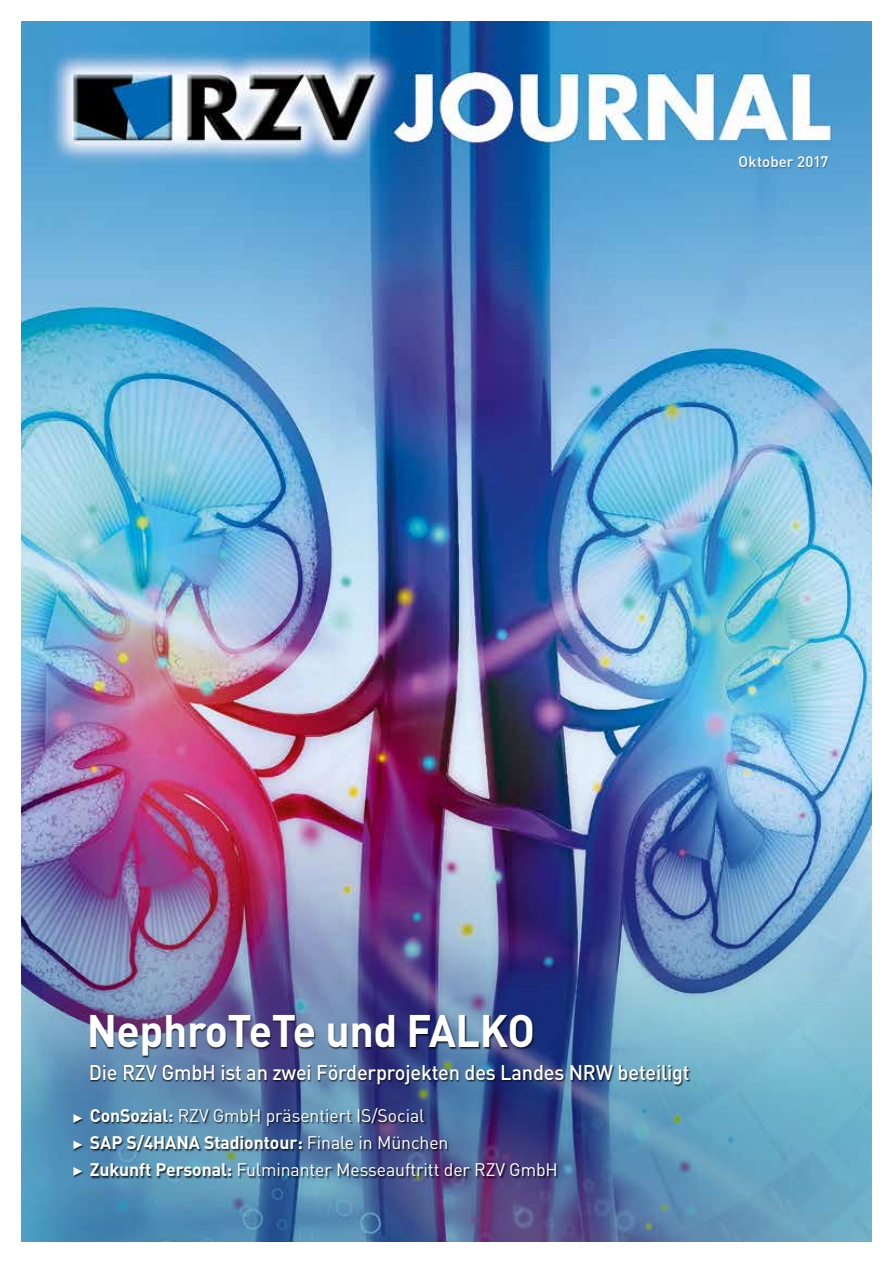
<style>
.page{position:relative;width:893px;height:1263px;background:#fff}
.page>*{position:absolute;margin:0;border:0;box-sizing:border-box;transform-origin:0 0}
.t1{font:700 45px "DIN";letter-spacing:-.01em;color:#fff;scale:.95 1}
.t2{font:500 21px "DIN";letter-spacing:-.01em;color:#fff;scale:.95 1}
.t3{font:18px/27px "DIN";letter-spacing:-.005em;color:#fff}
.t4{font:500 15px "DIN";letter-spacing:.005em;color:#fff}
.s1{font-weight:700}
</style>
<div class="page">
<img style="left:21px;top:21px;width:851px;height:761px">
<img style="left:21px;top:782px;width:851px;height:460px">
<div style="left:739px;top:157px;width:90px;height:12px;background:#000;opacity:.3"></div>
<div style="left:90px;top:1015px;width:444px;height:43px;background:#000;opacity:.75"></div>
<div style="left:90px;top:1108px;width:468px;height:71px;background:#000;opacity:.75"></div>
<div style="left:73px;top:1114px;width:12px;height:12px;background:#000;opacity:.75"></div>
<svg style="left:73px;top:1114px;width:9px;height:9px"></svg>
<div style="left:73px;top:1140px;width:12px;height:12px;background:#000;opacity:.75"></div>
<svg style="left:73px;top:1140px;width:9px;height:9px"></svg>
<div style="left:73px;top:1167px;width:12px;height:12px;background:#000;opacity:.75"></div>
<svg style="left:73px;top:1167px;width:9px;height:9px"></svg>
<div style="left:90px;top:1065px;width:601px;height:22px;background:#000;opacity:.75"></div>
<p class="t4" style="left:739px;top:152px;width:91px">Oktober 2017</p>
<h1 class="t1" style="left:87px;top:1002px;width:473px">NephroTeTe und FALKO</h1>
<p class="t2" style="left:89px;top:1059px;width:634px">Die RZV GmbH ist an zwei Förderprojekten des Landes NRW beteiligt</p>
<p class="t3" style="left:90px;top:1102px;width:470px"><span class="s1">ConSozial:</span> RZV GmbH präsentiert IS/Social<br><span class="s1">SAP S/4HANA Stadiontour:</span> Finale in München<br><span class="s1">Zukunft Personal:</span> Fulminanter Messeauftritt der RZV GmbH</p>
</div>
